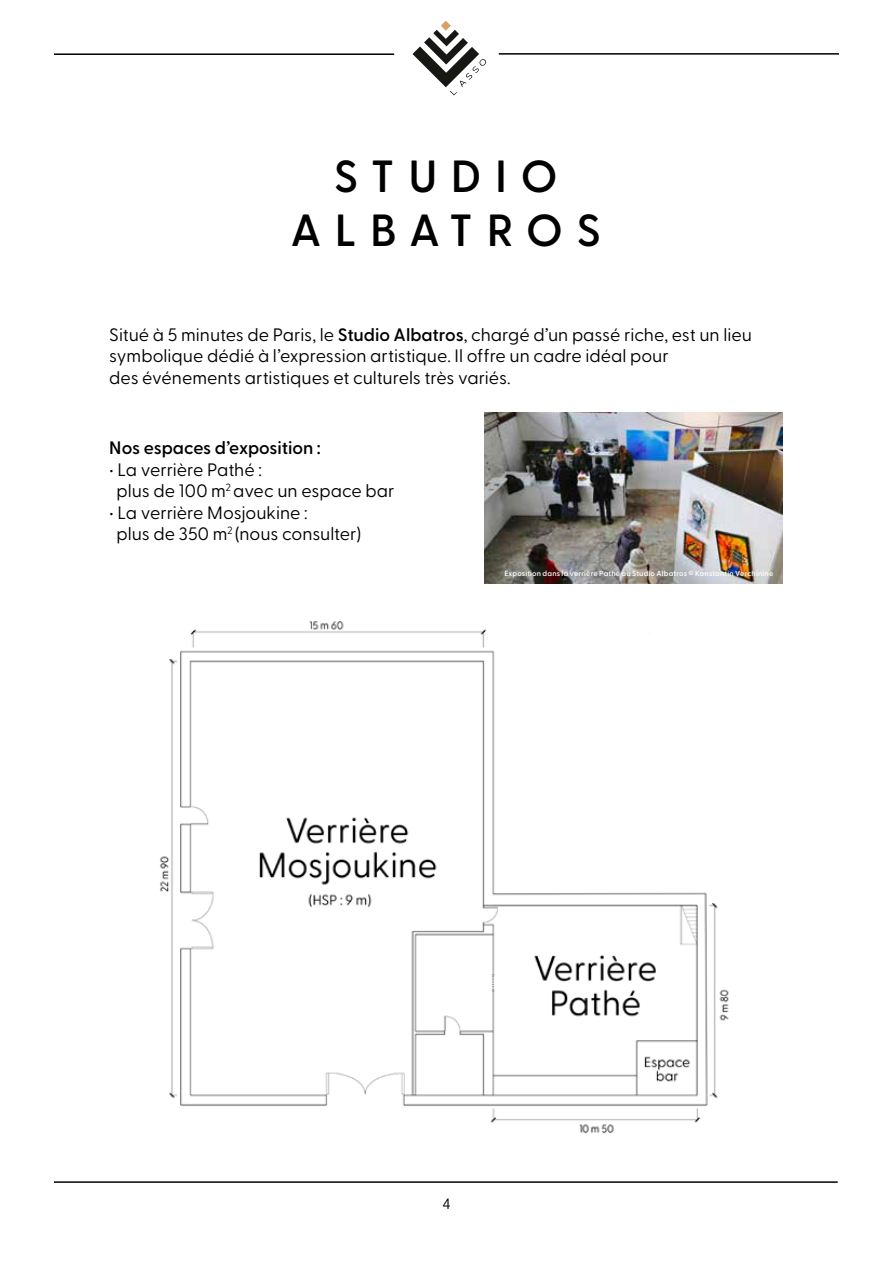
<style>
.page{position:relative;width:893px;height:1263px;background:#fff}
.page>*{position:absolute;margin:0;border:0;box-sizing:border-box;transform-origin:0 0}
.t1{font:600 45px/54px "Greycliff CF";letter-spacing:.295em;color:#000;text-align:center}
.t2{font:18px/21.6px "Greycliff CF";color:#000}
.t3{font:600 18px "Greycliff CF";letter-spacing:-.005em;color:#000}
.t4{font:15px "Greycliff CF";color:#000}
.t5{font:600 7.5px "Greycliff CF";letter-spacing:.025em;color:#fff}
.s1{font-weight:600}
</style>
<div class="page">
<svg style="left:412px;top:21px;width:74px;height:74px"></svg>
<hr style="left:54px;top:53px;width:340px;height:2px;background:#000">
<hr style="left:499px;top:53px;width:340px;height:2px;background:#000">
<hr style="left:54px;top:1181px;width:784px;height:2px;background:#000">
<img style="left:160px;top:621px;width:569px;height:513px">
<img style="left:485px;top:413px;width:297px;height:170px">
<h1 class="t1" style="left:291px;top:147px;width:312px">STUDIO<br>ALBATROS</h1>
<p class="t2" style="left:109px;top:322px;width:644px">Situé à 5 minutes de Paris, le <span class="s1">Studio Albatros</span>, chargé d’un passé riche, est un lieu symbolique dédié à l’expression artistique. Il offre un cadre idéal pour<br>des événements artistiques et culturels très variés.</p>
<p class="t3" style="left:109px;top:434px;width:213px">Nos espaces d’exposition :</p>
<p class="t2" style="left:116px;top:457px;width:279px;text-indent:-7px">• La verrière Pathé :<br>plus de 100 m<sup>2</sup> avec un espace bar</p>
<p class="t2" style="left:116px;top:500px;width:246px;text-indent:-7px">• La verrière Mosjoukine :<br>plus de 350 m<sup>2</sup> (nous consulter)</p>
<p class="t5" style="left:504px;top:567px;width:270px">Exposition dans la verrière Pathé au Studio Albatros © Konstantin Verchinine</p>
<p class="t4" style="left:442px;top:1193px;width:10px">4</p>
</div>
